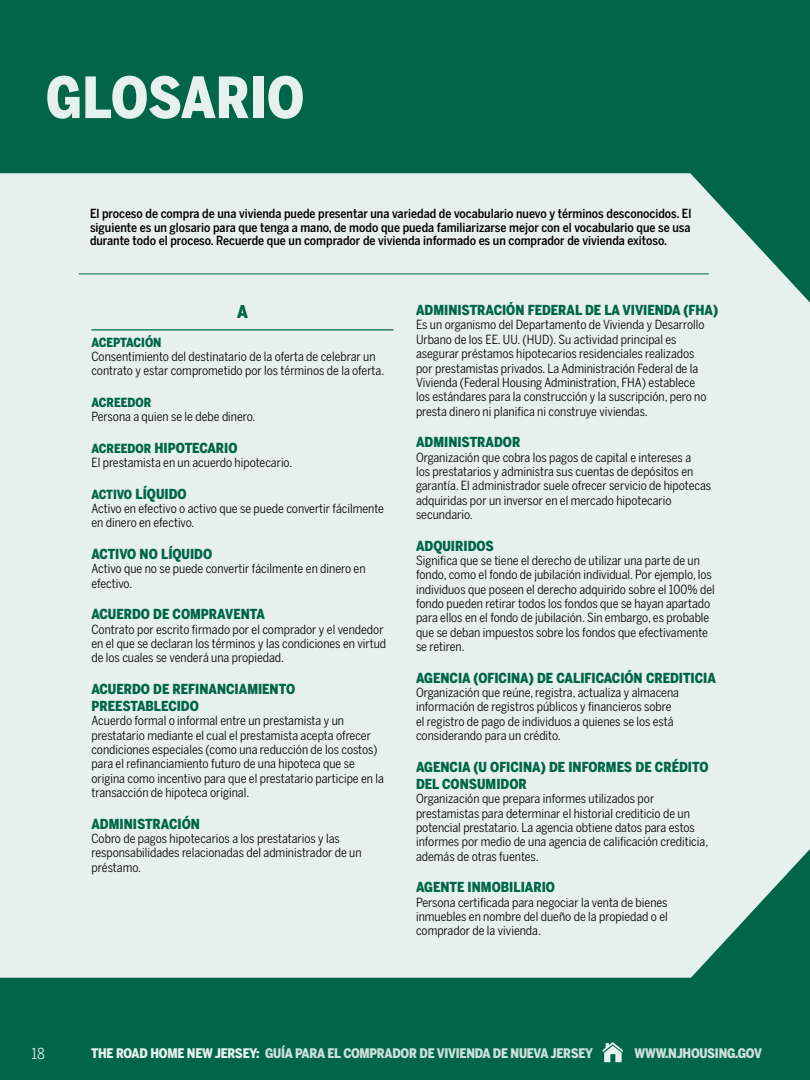
<style>
.page{position:relative;width:810px;height:1080px;background:#fff}
.page>*{position:absolute;margin:0;border:0;box-sizing:border-box;transform-origin:0 0}
.t1{font:900 56.25px "Benton Sans Cond";color:#e6f0ed}
.t2{font:900 17.5px "Benton Sans Cond";color:#006647}
.t3{font:15px "Benton Sans Cond";color:#e6f0ed}
.t4{font:900 13.75px/17.1px "Benton Sans Cond";color:#006647}
.t5{font:900 13.12px "Benton Sans Cond";letter-spacing:-.02em;color:#cce0da}
.t6{font:12.5px/14.4px "Benton Sans Cond";color:#000}
.t7{font:500 12.5px/13.8px "Benton Sans Cond";color:#000;text-align:justify}
.t8{font:900 12.5px "Benton Sans Cond";color:#006647}
.s1{font-size:12.5px}
.s2{color:#e6f0ed}
</style>
<div class="page">
<div style="left:0;top:153px;width:810px;height:852px;background:#e6f0ed"></div>
<svg style="left:0;top:849px;width:810px;height:231px"></svg>
<svg style="left:0;top:0;width:810px;height:303px;fill:#006647"></svg>
<svg style="left:603px;top:1042px;width:20px;height:20px"></svg>
<hr style="left:91px;top:329px;width:303px;height:1px;background:#006647">
<hr style="left:79px;top:274px;width:630px;height:1px;background:#006647">
<h1 class="t1" style="left:46px;top:64px;width:260px">GLOSARIO</h1>
<p class="t7" style="left:90px;top:206px;width:603px">El proceso de compra de una vivienda puede presentar una variedad de vocabulario nuevo y términos desconocidos. El siguiente es un glosario para que tenga a mano, de modo que pueda familiarizarse mejor con el vocabulario que se usa durante todo el proceso. Recuerde que un comprador de vivienda informado es un comprador de vivienda exitoso.</p>
<h2 class="t2" style="left:237px;top:301px;width:12px">A</h2>
<p class="t8" style="left:91px;top:335px;width:72px">ACEPTACIÓN</p>
<p class="t6" style="left:91px;top:349px;width:294px">Consentimiento del destinatario de la oferta de celebrar un contrato y estar comprometido por los términos de la oferta.</p>
<p class="t8" style="left:91px;top:395px;width:61px">ACREEDOR</p>
<p class="t6" style="left:91px;top:410px;width:166px">Persona a quien se le debe dinero.</p>
<p class="t4" style="left:91px;top:439px;width:148px"><span class="s1">ACREEDOR</span> HIPOTECARIO</p>
<p class="t6" style="left:91px;top:455px;width:202px">El prestamista en un acuerdo hipotecario.</p>
<p class="t4" style="left:91px;top:485px;width:97px"><span class="s1">ACTIVO</span> LÍQUIDO</p>
<p class="t6" style="left:91px;top:501px;width:294px">Activo en efectivo o activo que se puede convertir fácilmente en dinero en efectivo.</p>
<p class="t4" style="left:91px;top:545px;width:122px">ACTIVO NO LÍQUIDO</p>
<p class="t6" style="left:91px;top:562px;width:276px">Activo que no se puede convertir fácilmente en dinero en efectivo.</p>
<p class="t4" style="left:91px;top:606px;width:175px">ACUERDO DE COMPRAVENTA</p>
<p class="t6" style="left:91px;top:622px;width:296px">Contrato por escrito firmado por el comprador y el vendedor en el que se declaran los términos y las condiciones en virtud de los cuales se venderá una propiedad.</p>
<p class="t4" style="left:91px;top:680px;width:205px">ACUERDO DE REFINANCIAMIENTO<br>PREESTABLECIDO</p>
<p class="t6" style="left:91px;top:714px;width:294px">Acuerdo formal o informal entre un prestamista y un prestatario mediante el cual el prestamista acepta ofrecer condiciones especiales (como una reducción de los costos) para el refinanciamiento futuro de una hipoteca que se origina como incentivo para que el prestatario participe en la transacción de hipoteca original.</p>
<p class="t4" style="left:91px;top:815px;width:110px">ADMINISTRACIÓN</p>
<p class="t6" style="left:91px;top:831px;width:272px">Cobro de pagos hipotecarios a los prestatarios y las responsabilidades relacionadas del administrador de un préstamo.</p>
<p class="t4" style="left:416px;top:301px;width:304px">ADMINISTRACIÓN FEDERAL DE LA VIVIENDA (FHA)</p>
<p class="t6" style="left:416px;top:318px;width:292px">Es un organismo del Departamento de Vivienda y Desarrollo Urbano de los EE. UU. (HUD). Su actividad principal es asegurar préstamos hipotecarios residenciales realizados por prestamistas privados. La Administración Federal de la Vivienda (Federal Housing Administration, FHA) establece los estándares para la construcción y la suscripción, pero no presta dinero ni planifica ni construye viviendas.</p>
<p class="t4" style="left:416px;top:433px;width:106px">ADMINISTRADOR</p>
<p class="t6" style="left:416px;top:450px;width:297px">Organización que cobra los pagos de capital e intereses a<br>los prestatarios y administra sus cuentas de depósitos en garantía. El administrador suele ofrecer servicio de hipotecas adquiridas por un inversor en el mercado hipotecario secundario.</p>
<p class="t4" style="left:416px;top:537px;width:79px">ADQUIRIDOS</p>
<p class="t6" style="left:416px;top:553px;width:300px">Significa que se tiene el derecho de utilizar una parte de un fondo, como el fondo de jubilación individual. Por ejemplo, los individuos que poseen el derecho adquirido sobre el 100% del fondo pueden retirar todos los fondos que se hayan apartado para ellos en el fondo de jubilación. Sin embargo, es probable que se deban impuestos sobre los fondos que efectivamente se retiren.</p>
<p class="t4" style="left:416px;top:669px;width:301px">AGENCIA (OFICINA) DE CALIFICACIÓN CREDITICIA</p>
<p class="t6" style="left:416px;top:685px;width:264px">Organización que reúne, registra, actualiza y almacena información de registros públicos y financieros sobre el registro de pago de individuos a quienes se los está considerando para un crédito.</p>
<p class="t4" style="left:416px;top:758px;width:294px">AGENCIA (U OFICINA) DE INFORMES DE CRÉDITO<br>DEL CONSUMIDOR</p>
<p class="t6" style="left:416px;top:791px;width:294px">Organización que prepara informes utilizados por prestamistas para determinar el historial crediticio de un potencial prestatario. La agencia obtiene datos para estos informes por medio de una agencia de calificación crediticia, además de otras fuentes.</p>
<p class="t4" style="left:416px;top:878px;width:141px">AGENTE INMOBILIARIO</p>
<p class="t6" style="left:416px;top:895px;width:253px;text-align:justify">Persona certificada para negociar la venta de bienes inmuebles en nombre del dueño de la propiedad o el comprador de la vivienda.</p>
<p class="t3" style="left:32px;top:1045px;width:15px">18</p>
<p class="t5" style="left:91px;top:1045px;width:503px"><span class="s2">THE ROAD HOME NEW JERSEY:</span> GUÍA PARA EL COMPRADOR DE VIVIENDA DE NUEVA JERSEY</p>
<p class="t5" style="left:635px;top:1045px;width:129px">WWW.NJHOUSING.GOV</p>
</div>
